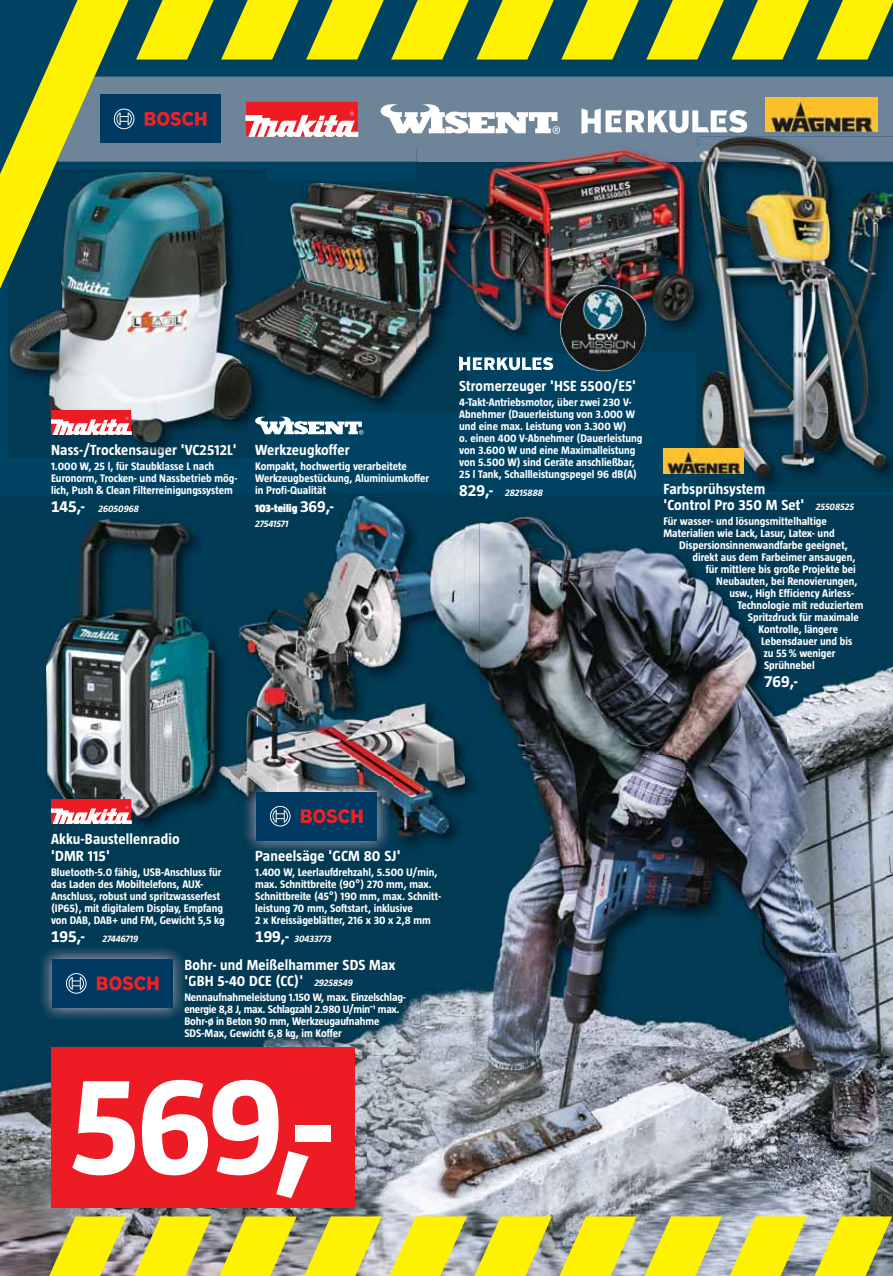
<style>
.page{position:relative;width:893px;height:1276px;background:#fff}
.page>*{position:absolute;margin:0;border:0;box-sizing:border-box;transform-origin:0 0}
.t1{font:700 142.5px "Taz";color:#fff}
.t2{font:700 16.5px "Taz";color:#fff}
.t3{font:700 15px/16.5px "Taz";letter-spacing:.01em;color:#fff}
.t4{font:700 11.25px/12px "Taz";color:#fff}
.t5{font:900 11.25px "Taz";color:#fff}
.t6{font:italic 700 9.75px "Taz";color:#fff}
.s1{color:#fbfbfb}
.s2{color:#e2e2e0}
.s3{color:#a9a8a6}
.s4{color:#cecccc}
.s5{color:#f7f7f7}
.s6{font-style:normal;font-size:16.5px}
.s7{font-weight:700;font-size:16.5px}
.s8{font-style:italic;font-size:9.75px}
</style>
<div class="page">
<div style="left:0;top:0;width:893px;height:1276px;background:linear-gradient(to right,#003b55,#004363)"></div>
<img style="left:467px;top:317px;width:226px;height:20px">
<img style="left:567px;top:352px;width:72px;height:19px">
<img style="left:560px;top:317px;width:86px;height:35px">
<div style="left:696px;top:317px;width:197px;height:174px;background:#003a53"></div>
<img style="left:699px;top:317px;width:194px;height:160px">
<img style="left:473px;top:495px;width:420px;height:781px">
<img style="left:0;top:547px;width:51px;height:729px">
<img style="left:420px;top:964px;width:53px;height:252px">
<img style="left:51px;top:1024px;width:316px;height:192px">
<img style="left:367px;top:1055px;width:53px;height:161px">
<img style="left:218px;top:495px;width:2px;height:23px">
<img style="left:428px;top:499px;width:51px;height:353px">
<img style="left:218px;top:833px;width:22px;height:19px">
<img style="left:392px;top:837px;width:36px;height:15px">
<img style="left:220px;top:495px;width:245px;height:342px">
<img style="left:479px;top:495px;width:14px;height:4px">
<svg style="left:460px;top:493px;width:19px;height:6px"></svg>
<img style="left:505px;top:495px;width:38px;height:1px">
<img style="left:256px;top:852px;width:144px;height:11px">
<svg style="left:392px;top:850px;width:8px;height:2px"></svg>
<img style="left:256px;top:931px;width:33px;height:12px">
<img style="left:52px;top:931px;width:33px;height:12px">
<img style="left:102px;top:935px;width:36px;height:7px">
<img style="left:300px;top:501px;width:34px;height:14px">
<svg style="left:43px;top:1216px;width:849px;height:60px;background:#d7d044"></svg>
<img style="left:169px;top:943px;width:252px;height:112px">
<div style="left:188px;top:959px;width:151px;height:11px;background:#003a53"></div>
<img style="left:188px;top:975px;width:114px;height:13px">
<div style="left:188px;top:993px;width:218px;height:10px;background:#003a53"></div>
<div style="left:188px;top:1004px;width:182px;height:11px;background:#003a53"></div>
<div style="left:185px;top:1017px;width:194px;height:10px;background:#003a53"></div>
<img style="left:44px;top:518px;width:186px;height:315px">
<img style="left:47px;top:520px;width:168px;height:297px">
<div style="left:51px;top:799px;width:80px;height:24px;background:#ed1c24"></div>
<svg style="left:51px;top:806px;width:80px;height:18px"></svg>
<div style="left:8px;top:317px;width:259px;height:140px;background:#003a53"></div>
<img style="left:52px;top:443px;width:186px;height:14px">
<img style="left:10px;top:317px;width:242px;height:125px">
<div style="left:51px;top:410px;width:80px;height:24px;background:#ed1c24"></div>
<svg style="left:51px;top:417px;width:80px;height:18px"></svg>
<img style="left:663px;top:448px;width:81px;height:25px">
<svg style="left:798px;top:687px;width:12px;height:1px"></svg>
<svg style="left:467px;top:356px;width:86px;height:15px"></svg>
<img style="left:233px;top:317px;width:234px;height:95px">
<img style="left:452px;top:337px;width:15px;height:15px">
<img style="left:452px;top:317px;width:15px;height:20px">
<img style="left:460px;top:379px;width:7px;height:15px">
<svg style="left:459px;top:398px;width:8px;height:14px"></svg>
<img style="left:459px;top:356px;width:8px;height:15px">
<img style="left:236px;top:317px;width:216px;height:80px">
<img style="left:416px;top:317px;width:36px;height:35px">
<img style="left:419px;top:317px;width:33px;height:20px">
<svg style="left:255px;top:417px;width:108px;height:18px"></svg>
<img style="left:886px;top:835px;width:7px;height:163px">
<img style="left:889px;top:853px;width:4px;height:23px">
<div style="left:51px;top:1047px;width:304px;height:161px;background:#ed1c24"></div>
<img style="left:37px;top:943px;width:151px;height:80px">
<svg style="left:185px;top:959px;width:3px;height:64px"></svg>
<img style="left:52px;top:943px;width:33px;height:1px">
<div style="left:52px;top:959px;width:120px;height:48px;background:#003961"></div>
<svg style="left:97px;top:976px;width:62px;height:14px"></svg>
<svg style="left:66px;top:973px;width:21px;height:20px"></svg>
<img style="left:240px;top:776px;width:152px;height:80px">
<img style="left:256px;top:850px;width:136px;height:2px">
<div style="left:256px;top:792px;width:120px;height:48px;background:#003961"></div>
<svg style="left:301px;top:809px;width:62px;height:14px"></svg>
<svg style="left:270px;top:806px;width:21px;height:20px"></svg>
<img style="left:0;top:0;width:893px;height:317px">
<h3 class="t3" style="left:51px;top:443px;width:187px">Nass-/Trocke<span class="s1">ns</span><span class="s2">au</span><span class="s3">g</span><span class="s4">e</span><span class="s5">r</span> 'VC2512L'</h3>
<p class="t4" style="left:51px;top:461px;width:188px">1.000 W, 25 l, für Staubklasse L nach<br>Euronorm, Trocken- und Nassbetrieb mög&shy;lich, Push &amp; Clean Filterreinigungssystem</p>
<p class="t6" style="left:51px;top:503px;width:89px"><span class="s6">145,-</span> 26050968</p>
<h3 class="t3" style="left:255px;top:443px;width:96px">Werkzeugkoffer</h3>
<p class="t4" style="left:255px;top:461px;width:175px">Kompakt, hochwertig verarbeitete<br>Werkzeugbestückung, Aluminiumkoffer in Profi-Qualität</p>
<p class="t5" style="left:255px;top:504px;width:81px">103-teilig <span class="s7">369,-</span></p>
<p class="t6" style="left:255px;top:518px;width:35px">27541571</p>
<h3 class="t3" style="left:459px;top:380px;width:178px">Stromerzeuger 'HSE 5500/E5'</h3>
<p class="t4" style="left:459px;top:398px;width:185px">4-Takt-Antriebsmotor, über zwei 230 V-Abnehmer (Dauerleistung von 3.000 W und eine max. Leistung von 3.300 W)<br>o. einen 400 V-Abnehmer (Dauerleistung von 3.600 W und eine Maximalleistung von 5.500 W) sind Geräte anschließbar, 25 l Tank, Schallleistungspegel 96 dB(A)</p>
<p class="t6" style="left:459px;top:487px;width:85px"><span class="s6">829,-</span> 28215888</p>
<h3 class="t3" style="left:663px;top:482px;width:192px">Farbsprühsystem<br>'Control Pro 350 M Set' <span class="s8">25508525</span></h3>
<p class="t4" style="left:663px;top:516px;width:165px">Für wasser- und lösungsmittelhaltige</p>
<p class="t4" style="left:663px;top:528px;width:173px">Materialien wie Lack, Lasur, Latex- und</p>
<p class="t4" style="left:679px;top:540px;width:170px">Dispersionsinnenwandfarbe geeignet,</p>
<p class="t4" style="left:692px;top:552px;width:164px">direkt aus dem Farbeimer ansaugen,</p>
<p class="t4" style="left:706px;top:564px;width:152px">für mittlere bis große Projekte bei</p>
<p class="t4" style="left:716px;top:576px;width:143px">Neubauten, bei Renovierungen,</p>
<p class="t4" style="left:729px;top:588px;width:126px">usw., High Efficiency Airless-</p>
<p class="t4" style="left:737px;top:600px;width:128px">Technologie mit reduziertem</p>
<p class="t4" style="left:748px;top:612px;width:112px">Spritzdruck für maximale</p>
<p class="t4" style="left:758px;top:624px;width:81px">Kontrolle, längere</p>
<p class="t4" style="left:761px;top:636px;width:93px">Lebensdauer und bis</p>
<p class="t4" style="left:764px;top:648px;width:73px">zu 55 % weniger</p>
<p class="t4" style="left:764px;top:660px;width:52px">Sprühnebel</p>
<h2 class="t2" style="left:764px;top:675px;width:36px">769,-</h2>
<h3 class="t3" style="left:51px;top:832px;width:130px">Akku-Baustellenradio 'DMR 115'</h3>
<p class="t4" style="left:51px;top:867px;width:175px">Bluetooth-5.0 fähig, USB-Anschluss für das Laden des Mobiltelefons, AUX-Anschluss, robust und spritzwasserfest (IP65), mit digitalem Display, Empfang von DAB, DAB+ und FM, Gewicht 5,5 kg</p>
<h2 class="t2" style="left:51px;top:930px;width:36px">195 -</h2>
<p class="t6" style="left:103px;top:932px;width:37px">27446719</p>
<h2 class="t2" style="left:77px;top:930px;width:6px">,</h2>
<h3 class="t3" style="left:293px;top:849px;width:18px">l ä</h3>
<h3 class="t3" style="left:255px;top:849px;width:147px">Panee s ge 'GCM 80 SJ'</h3>
<p class="t4" style="left:255px;top:867px;width:187px">1.400 W, Leerlaufdrehzahl, 5.500 U/min, max. Schnittbreite (90°) 270 mm, max.<br>Schnittbreite (45°) 190 mm, max. Schnitt&shy;leistung 70 mm, Softstart, inklusive<br>2 x Kreissägeblätter, 216 x 30 x 2,8 mm</p>
<p class="t6" style="left:255px;top:932px;width:78px"><span class="s6">199,-</span> 30433773</p>
<h3 class="t3" style="left:184px;top:958px;width:212px">Bohr- und Meißelhammer SDS Max 'GBH 5-40 DCE (CC)' <span class="s8">29258549</span></h3>
<p class="t4" style="left:184px;top:992px;width:223px">Nennaufnahmeleistung 1.150 W, max. Einzelschlag&shy;energie 8,8 J, max. Schlagzahl 2.980 U/min-¹ max.<br>Bohr-ø in Beton 90 mm, Werkzeugaufnahme SDS-Max, Gewicht 6,8 kg, im Koffer</p>
<h1 class="t1" style="left:70px;top:1072px;width:267px">569,-</h1>
</div>
